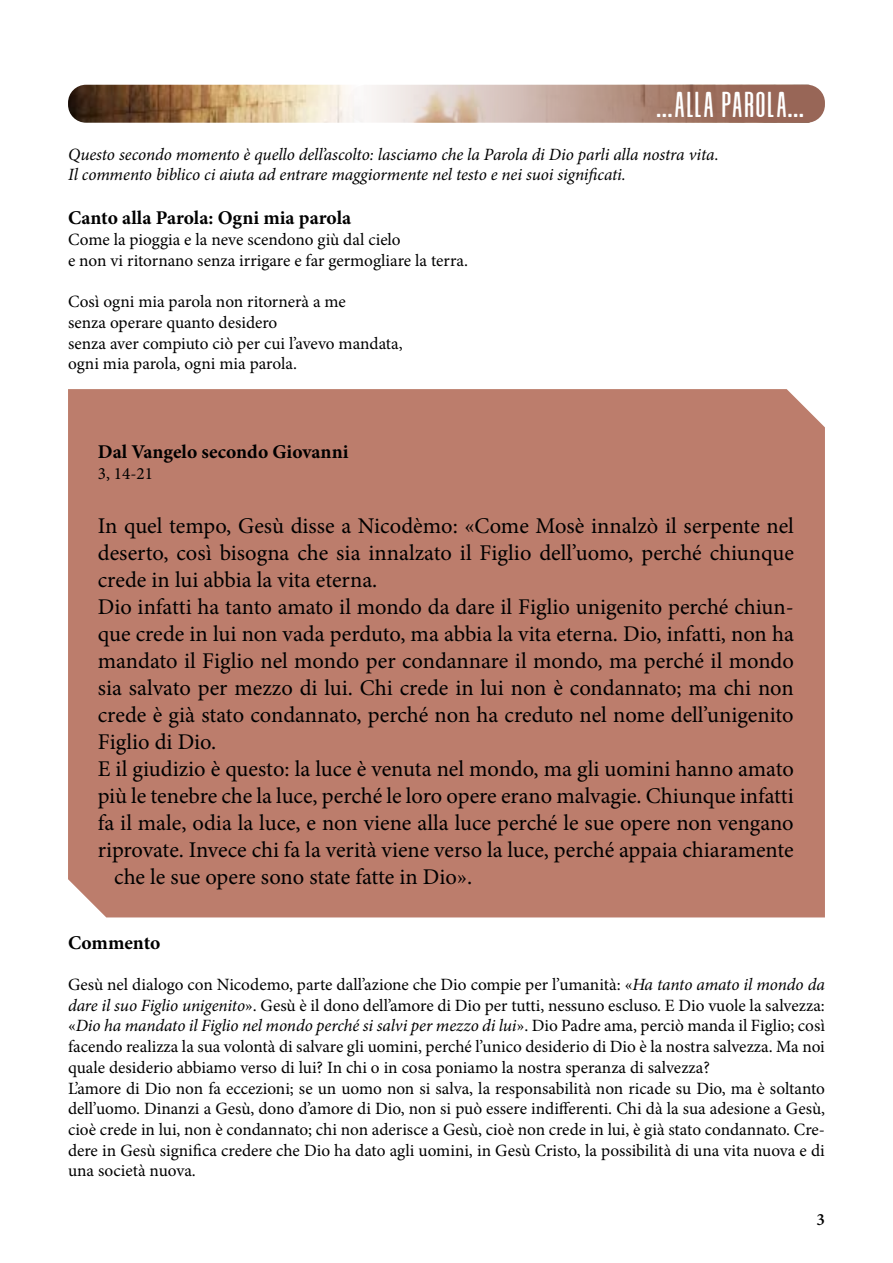
<style>
.page{position:relative;width:893px;height:1263px;background:#fff}
.page>*{position:absolute;margin:0;border:0;box-sizing:border-box;transform-origin:0 0}
.t1{font:36px "Alvaro Condensed";color:#fff}
.t2{font:22.5px "Minion Pro";color:#000}
.t3{font:700 19.5px "Minion Pro";color:#000}
.t4{font:17.25px/20.7px "Minion Pro";color:#000}
.t5{font:italic 17.25px/20.7px "Minion Pro";letter-spacing:-.01em;color:#000}
.t6{font:600 17.25px "Minion Pro";color:#000}
.s1{font-style:italic}
</style>
<div class="page">
<div style="left:68px;top:389px;width:757px;height:528px;background:#bc7d6c"></div>
<img style="left:68px;top:85px;width:286px;height:38px">
<svg style="left:348px;top:85px;width:477px;height:38px;background:#bfa195"></svg>
<h1 class="t1" style="left:656px;top:93px;width:150px">...ALLA PAROLA...</h1>
<p class="t5" style="left:68px;top:144px;width:652px">Questo secondo momento è quello dell’ascolto: lasciamo che la Parola di Dio parli alla nostra vita.<br>Il commento biblico ci aiuta ad entrare maggiormente nel testo e nei suoi significati.</p>
<p class="t3" style="left:68px;top:204px;width:285px">Canto alla Parola: Ogni mia parola</p>
<p class="t4" style="left:68px;top:229px;width:401px">Come la pioggia e la neve scendono giù dal cielo<br>e non vi ritornano senza irrigare e far germogliare la terra.</p>
<p class="t4" style="left:68px;top:291px;width:336px">Così ogni mia parola non ritornerà a me<br>senza operare quanto desidero<br>senza aver compiuto ciò per cui l’avevo mandata, ogni mia parola, ogni mia parola.</p>
<p class="t3" style="left:98px;top:438px;width:252px">Dal Vangelo secondo Giovanni</p>
<p class="t4" style="left:98px;top:463px;width:57px">3, 14-21</p>
<h2 class="t2" style="left:98px;top:511px;width:698px">In quel tempo, Gesù disse a Nicodèmo: «Come Mosè innalzò il serpente nel</h2>
<h2 class="t2" style="left:98px;top:538px;width:698px">deserto, così bisogna che sia innalzato il Figlio dell’uomo, perché chiunque</h2>
<h2 class="t2" style="left:98px;top:565px;width:281px">crede in lui abbia la vita eterna.</h2>
<h2 class="t2" style="left:98px;top:592px;width:697px">Dio infatti ha tanto amato il mondo da dare il Figlio unigenito perché chiun-</h2>
<h2 class="t2" style="left:98px;top:619px;width:698px">que crede in lui non vada perduto, ma abbia la vita eterna. Dio, infatti, non ha</h2>
<h2 class="t2" style="left:98px;top:646px;width:698px">mandato il Figlio nel mondo per condannare il mondo, ma perché il mondo</h2>
<h2 class="t2" style="left:98px;top:673px;width:697px">sia salvato per mezzo di lui. Chi crede in lui non è condannato; ma chi non</h2>
<h2 class="t2" style="left:98px;top:700px;width:697px">crede è già stato condannato, perché non ha creduto nel nome dell’unigenito</h2>
<h2 class="t2" style="left:98px;top:727px;width:120px">Figlio di Dio.</h2>
<h2 class="t2" style="left:98px;top:754px;width:698px">E il giudizio è questo: la luce è venuta nel mondo, ma gli uomini hanno amato</h2>
<h2 class="t2" style="left:98px;top:781px;width:698px">più le tenebre che la luce, perché le loro opere erano malvagie. Chiunque infatti</h2>
<h2 class="t2" style="left:98px;top:808px;width:697px">fa il male, odia la luce, e non viene alla luce perché le sue opere non vengano</h2>
<h2 class="t2" style="left:98px;top:835px;width:697px">riprovate. Invece chi fa la verità viene verso la luce, perché appaia chiaramente</h2>
<h2 class="t2" style="left:114px;top:862px;width:359px">che le sue opere sono state fatte in Dio».</h2>
<p class="t3" style="left:68px;top:929px;width:94px">Commento</p>
<p class="t4" style="left:68px;top:974px;width:758px">Gesù nel dialogo con Nicodemo, parte dall’azione che Dio compie per l’umanità: «<span class="s1">Ha tanto amato il mondo da dare il suo Figlio unigenito</span>». Gesù è il dono dell’amore di Dio per tutti, nessuno escluso. E Dio vuole la salvezza: «<span class="s1">Dio ha mandato il Figlio nel mondo perché si salvi per mezzo di lui</span>». Dio Padre ama, perciò manda il Figlio; così facendo realizza la sua volontà di salvare gli uomini, perché l’unico desiderio di Dio è la nostra salvezza. Ma noi quale desiderio abbiamo verso di lui? In chi o in cosa poniamo la nostra speranza di salvezza?<br>L’amore di Dio non fa eccezioni; se un uomo non si salva, la responsabilità non ricade su Dio, ma è soltanto dell’uomo. Dinanzi a Gesù, dono d’amore di Dio, non si può essere indifferenti. Chi dà la sua adesione a Gesù, cioè crede in lui, non è condannato; chi non aderisce a Gesù, cioè non crede in lui, è già stato condannato. Cre&shy;dere in Gesù significa credere che Dio ha dato agli uomini, in Gesù Cristo, la possibilità di una vita nuova e di una società nuova.</p>
<p class="t6" style="left:816px;top:1207px;width:10px">3</p>
</div>
